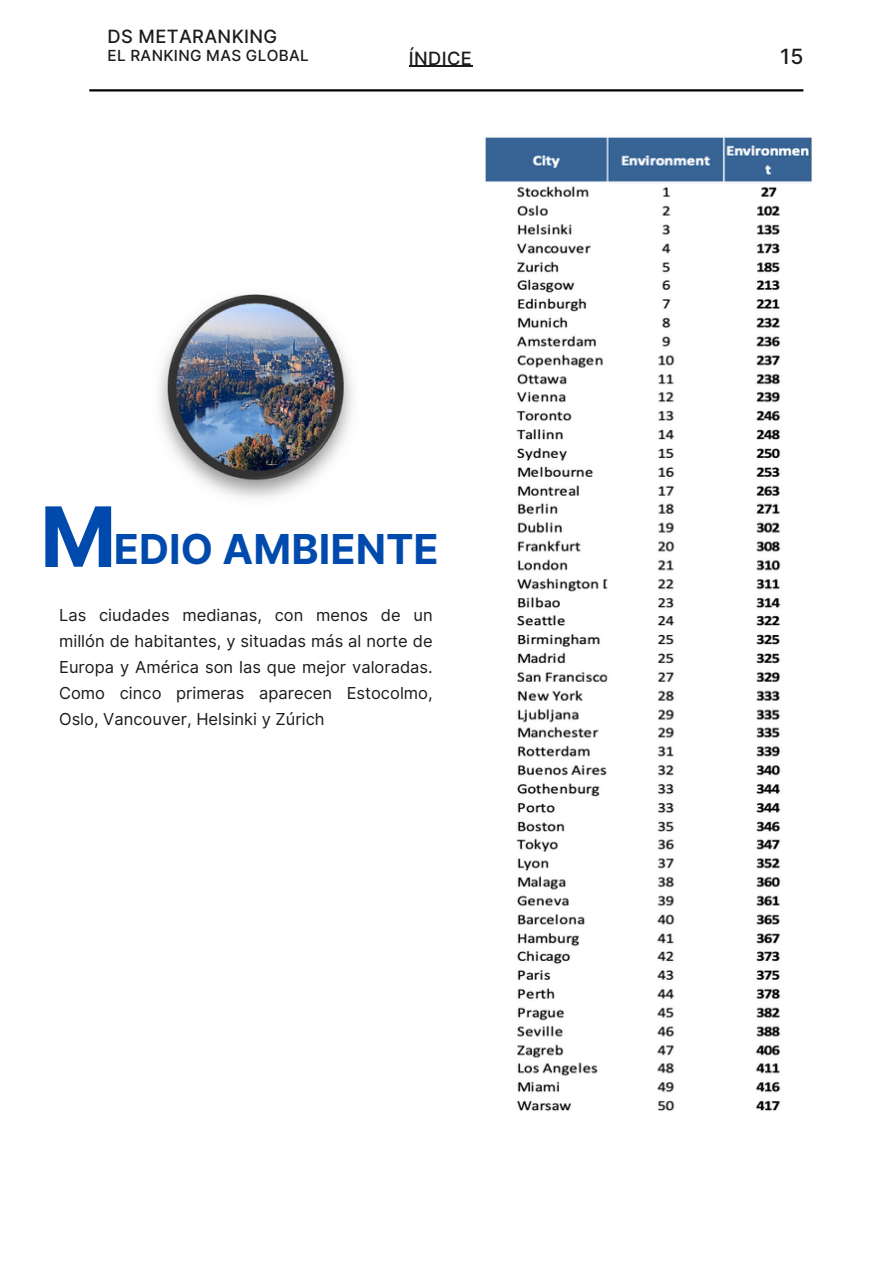
<style>
.page{position:relative;width:893px;height:1264px;background:#fff}
.page>*{position:absolute;margin:0;border:0;box-sizing:border-box;transform-origin:0 0}
.t1{font:700 83.4px "Inter";color:#004aad}
.t2{font:700 41.25px "Inter";color:#004aad}
.t3{font:500 21px "Inter";color:#1b1b1b}
.t4{font:500 18.3px "Inter";letter-spacing:.02em;color:#1b1b1b}
.t5{font:16.5px/25.8px "Inter";color:#1b1b1b;text-align:justify}
.t6{font:500 15.3px "Inter";letter-spacing:.02em;color:#1b1b1b}
</style>
<div class="page">
<hr style="left:89px;top:89px;width:714px;height:2px;background:#000">
<img style="left:485px;top:137px;width:327px;height:974px">
<img style="left:159px;top:294px;width:194px;height:205px">
<hr style="left:409px;top:66px;width:63px;height:1px;background:#1b1b1b">
<p class="t4" style="left:108px;top:26px;width:171px">DS METARANKING</p>
<p class="t6" style="left:108px;top:46px;width:203px">EL RANKING MAS GLOBAL</p>
<p class="t4" style="left:409px;top:47px;width:65px">ÍNDICE</p>
<p class="t3" style="left:780px;top:43px;width:25px">15</p>
<p class="t1" style="left:40px;top:487px;width:79px">M</p>
<p class="t2" style="left:114px;top:524px;width:326px">EDIO AMBIENTE</p>
<p class="t5" style="left:59px;top:602px;width:375px">Las ciudades medianas, con menos de un millón de habitantes, y situadas más al norte de Europa y América son las que mejor valoradas.<br>Como cinco primeras aparecen Estocolmo, Oslo, Vancouver, Helsinki y Zúrich</p>
</div>
